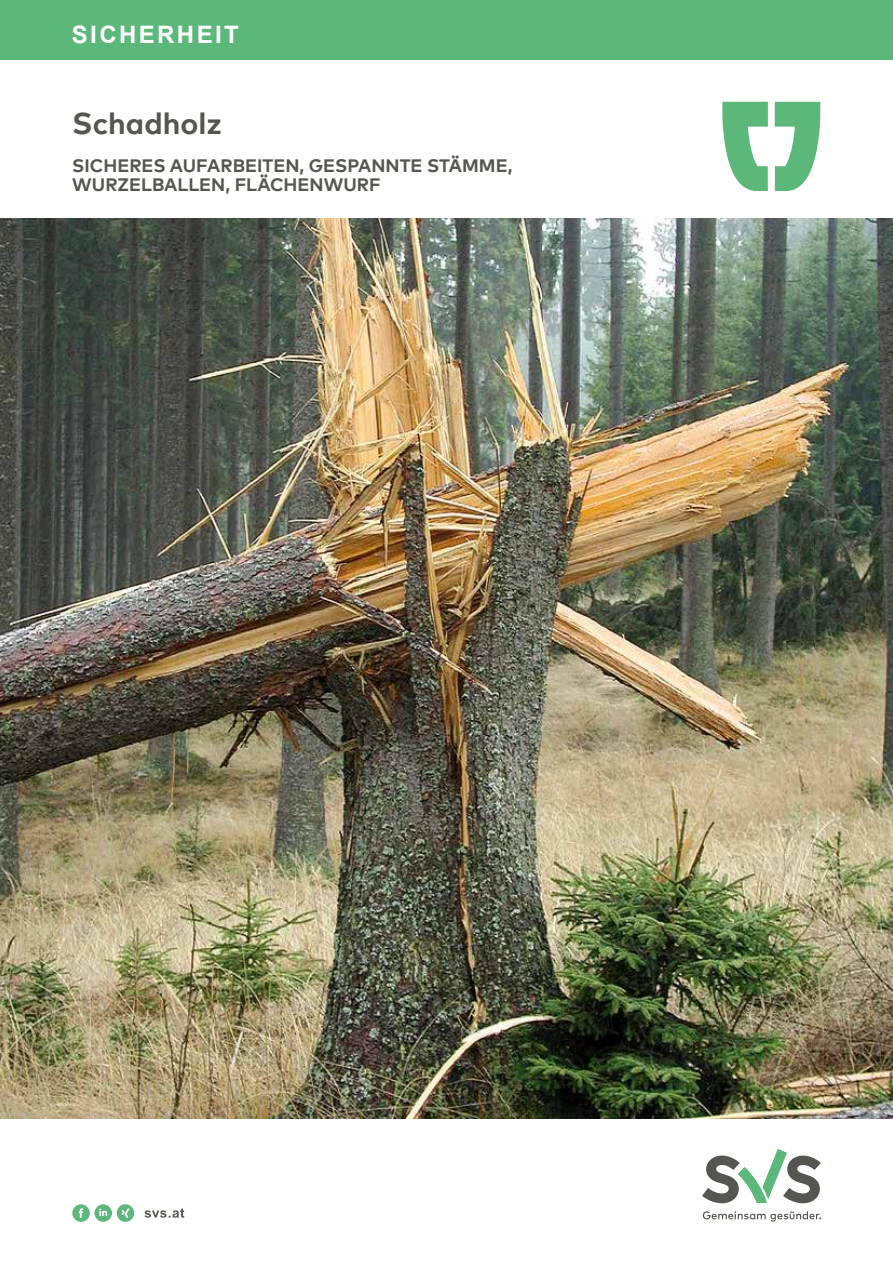
<style>
.page{position:relative;width:893px;height:1263px;background:#fff}
.page>*{position:absolute;margin:0;border:0;box-sizing:border-box;transform-origin:0 0}
.t1{font:700 30px "Mark Offc Pro";color:#565650}
.t2{font:700 24px "Arial";letter-spacing:.1em;color:#fff}
.t3{font:700 18px/19.5px "Mark Offc Pro";color:#565650}
</style>
<div class="page">
<svg style="left:144px;top:1208px;width:40px;height:10px"></svg>
<div style="left:72px;top:1204px;width:18px;height:18px;background:#5db77a;border-radius:50%"></div>
<svg style="left:79px;top:1208px;width:4px;height:10px"></svg>
<div style="left:117px;top:1204px;width:17px;height:18px;background:#5db77a;border-radius:50%"></div>
<svg style="left:121px;top:1208px;width:9px;height:9px"></svg>
<svg style="left:94px;top:1204px;width:18px;height:18px"></svg>
<svg style="left:99px;top:1208px;width:8px;height:8px"></svg>
<svg style="left:702px;top:1149px;width:119px;height:55px"></svg>
<svg style="left:703px;top:1211px;width:118px;height:10px"></svg>
<div style="left:0;top:0;width:893px;height:60px;background:#5cb77a"></div>
<svg style="left:722px;top:102px;width:46px;height:89px"></svg>
<svg style="left:775px;top:102px;width:45px;height:89px"></svg>
<img style="left:0;top:218px;width:893px;height:900px">
<h2 class="t2" style="left:72px;top:18px;width:168px">SICHERHEIT</h2>
<h1 class="t1" style="left:72px;top:101px;width:151px">Schadholz</h1>
<p class="t3" style="left:72px;top:154px;width:442px">SICHERES AUFARBEITEN, GESPANNTE STÄMME,<br>WURZELBALLEN, FLÄCHENWURF</p>
</div>
